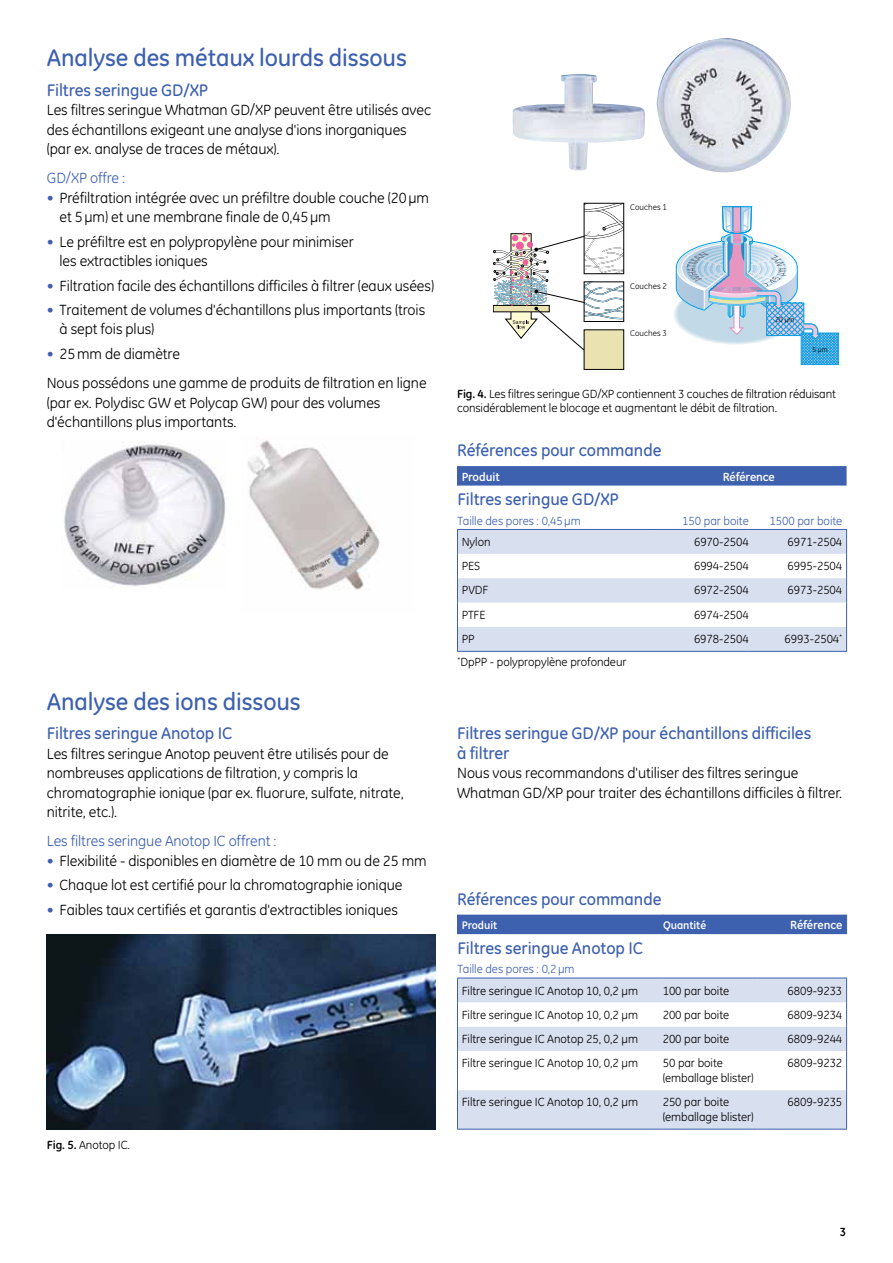
<style>
.page{position:relative;width:893px;height:1263px;background:#fff}
.page>*{position:absolute;margin:0;border:0;box-sizing:border-box;transform-origin:0 0}
.t1{font:500 24.3px "GE Inspira";letter-spacing:-.005em;color:#3d60af}
.t2{font:500 17.1px/19.5px "GE Inspira";letter-spacing:-.005em;color:#3d60af}
.t3{font:15px/19.5px "GE Inspira";letter-spacing:-.005em;color:#000}
.t4{font:15px "GE Inspira";letter-spacing:-.005em;color:#3d60af}
.t5{font:12px/14.7px "GE Inspira";letter-spacing:-.005em;color:#000}
.t6{font:12px "GE Inspira";letter-spacing:-.005em;color:#3d60af}
.t7{font:700 12px "GE Inspira";letter-spacing:-.005em;color:#fff}
.t8{font:700 12px "GE Inspira";color:#000}
.t9{font:700 11.25px "GE Inspira";letter-spacing:-.005em;color:#fff}
.t10{font:8.4px "GE Inspira";color:#000}
.t11{font:7.05px "GE Inspira";color:#000}
.s1{color:#3d60af}
.s2{font-weight:700}
</style>
<div class="page">
<div style="left:801px;top:333px;width:37px;height:32px;border:1px solid #00a1e4"></div>
<svg style="left:676px;top:206px;width:162px;height:158px"></svg>
<svg style="left:493px;top:203px;width:131px;height:147px"></svg>
<div style="left:584px;top:330px;width:40px;height:39px;background:#eae3b1"></div>
<img style="left:248px;top:440px;width:132px;height:150px">
<img style="left:64px;top:444px;width:162px;height:142px">
<img style="left:512px;top:38px;width:279px;height:135px">
<img style="left:47px;top:934px;width:389px;height:195px">
<svg style="left:458px;top:530px;width:388px;height:121px;fill:#d8dfef"></svg>
<svg style="left:457px;top:466px;width:390px;height:20px;background:#4164b1"></svg>
<hr style="left:457px;top:651px;width:194px;height:1px;background:#3d60af">
<hr style="left:651px;top:651px;width:98px;height:1px;background:#3d60af">
<hr style="left:749px;top:651px;width:98px;height:1px;background:#3d60af">
<hr style="left:457px;top:529px;width:194px;height:1px;background:#3d60af">
<hr style="left:651px;top:529px;width:98px;height:1px;background:#3d60af">
<hr style="left:749px;top:529px;width:98px;height:1px;background:#3d60af">
<svg style="left:457px;top:530px;width:1px;height:121px"></svg>
<svg style="left:846px;top:530px;width:1px;height:121px"></svg>
<svg style="left:458px;top:979px;width:388px;height:150px;fill:#d8dfef"></svg>
<div style="left:457px;top:915px;width:390px;height:19px;background:#3d60af"></div>
<hr style="left:757px;top:978px;width:90px;height:1px;background:#3d60af">
<hr style="left:457px;top:1090px;width:1px;height:39px;background:#3d60af">
<hr style="left:846px;top:1090px;width:1px;height:39px;background:#3d60af">
<hr style="left:457px;top:978px;width:206px;height:1px;background:#3d60af">
<hr style="left:663px;top:978px;width:94px;height:1px;background:#3d60af">
<svg style="left:457px;top:978px;width:1px;height:73px"></svg>
<svg style="left:846px;top:978px;width:1px;height:73px"></svg>
<hr style="left:457px;top:1051px;width:1px;height:39px;background:#3d60af">
<hr style="left:846px;top:1051px;width:1px;height:39px;background:#3d60af">
<hr style="left:457px;top:1129px;width:206px;height:1px;background:#3d60af">
<hr style="left:663px;top:1129px;width:94px;height:1px;background:#3d60af">
<hr style="left:757px;top:1129px;width:90px;height:1px;background:#3d60af">
<h1 class="t1" style="left:47px;top:44px;width:362px">Analyse des métaux lourds dissous</h1>
<p class="t2" style="left:47px;top:80px;width:163px">Filtres seringue GD/XP</p>
<p class="t3" style="left:47px;top:100px;width:386px">Les filtres seringue Whatman GD/XP peuvent être utilisés avec des échantillons exigeant une analyse d'ions inorganiques (par ex. analyse de traces de métaux).</p>
<p class="t4" style="left:47px;top:169px;width:80px">GD/XP offre :</p>
<p class="t3" style="left:60px;top:188px;width:371px;text-indent:-13px"><span class="s1">•</span> Préfiltration intégrée avec un préfiltre double couche (20µm et 5µm) et une membrane finale de 0,45µm</p>
<p class="t3" style="left:60px;top:232px;width:296px;text-indent:-13px"><span class="s1">•</span> Le préfiltre est en polypropylène pour minimiser les extractibles ioniques</p>
<p class="t3" style="left:47px;top:276px;width:389px"><span class="s1">•</span> Filtration facile des échantillons difficiles à filtrer (eaux usées)</p>
<p class="t3" style="left:60px;top:300px;width:367px;text-indent:-13px"><span class="s1">•</span> Traitement de volumes d'échantillons plus importants (trois à sept fois plus)</p>
<p class="t3" style="left:47px;top:339px;width:381px;line-height:29.2px"><span class="s1">•</span> 25mm de diamètre<br>Nous possédons une gamme de produits de filtration en ligne</p>
<p class="t3" style="left:47px;top:393px;width:335px">(par ex. Polydisc GW et Polycap GW) pour des volumes d'échantillons plus importants.</p>
<p class="t5" style="left:457px;top:386px;width:380px"><span class="s2">Fig. 4.</span> Les filtres seringue GD/XP contiennent 3 couches de filtration réduisant considérablement le blocage et augmentant le débit de filtration.</p>
<p class="t2" style="left:457px;top:441px;width:206px">Références pour commande</p>
<p class="t7" style="left:462px;top:469px;width:39px">Produit</p>
<p class="t7" style="left:723px;top:469px;width:54px">Référence</p>
<p class="t2" style="left:457px;top:489px;width:163px">Filtres seringue GD/XP</p>
<p class="t6" style="left:457px;top:513px;width:125px">Taille des pores : 0,45µm</p>
<p class="t6" style="left:682px;top:513px;width:68px">150 par boite</p>
<p class="t6" style="left:769px;top:513px;width:74px">1500 par boite</p>
<p class="t5" style="left:462px;top:534px;width:30px">Nylon</p>
<p class="t5" style="left:694px;top:534px;width:56px">6970-2504</p>
<p class="t5" style="left:788px;top:534px;width:56px">6971-2504</p>
<p class="t5" style="left:462px;top:558px;width:20px">PES</p>
<p class="t5" style="left:694px;top:558px;width:56px">6994-2504</p>
<p class="t5" style="left:788px;top:558px;width:56px">6995-2504</p>
<p class="t5" style="left:462px;top:583px;width:28px">PVDF</p>
<p class="t5" style="left:694px;top:583px;width:56px">6972-2504</p>
<p class="t5" style="left:788px;top:583px;width:56px">6973-2504</p>
<p class="t5" style="left:462px;top:607px;width:25px">PTFE</p>
<p class="t5" style="left:694px;top:607px;width:56px">6974-2504</p>
<p class="t5" style="left:462px;top:632px;width:14px">PP</p>
<p class="t5" style="left:694px;top:632px;width:56px">6978-2504</p>
<p class="t5" style="left:785px;top:632px;width:59px">6993-2504<sup>*</sup></p>
<p class="t5" style="left:457px;top:654px;width:171px"><sup>*</sup>DpPP - polypropylène profondeur</p>
<h1 class="t1" style="left:47px;top:687px;width:256px">Analyse des ions dissous</h1>
<p class="t2" style="left:47px;top:723px;width:187px">Filtres seringue Anotop IC</p>
<p class="t3" style="left:47px;top:744px;width:358px">Les filtres seringue Anotop peuvent être utilisés pour de nombreuses applications de filtration, y compris la chromatographie ionique (par ex. fluorure, sulfate, nitrate, nitrite, etc.).</p>
<p class="t4" style="left:47px;top:832px;width:231px">Les filtres seringue Anotop IC offrent :</p>
<p class="t3" style="left:47px;top:851px;width:381px"><span class="s1">•</span> Flexibilité - disponibles en diamètre de 10 mm ou de 25 mm</p>
<p class="t3" style="left:47px;top:875px;width:357px"><span class="s1">•</span> Chaque lot est certifié pour la chromatographie ionique</p>
<p class="t3" style="left:47px;top:900px;width:353px"><span class="s1">•</span> Faibles taux certifiés et garantis d'extractibles ioniques</p>
<p class="t10" style="left:630px;top:202px;width:38px">Couches 1</p>
<p class="t10" style="left:630px;top:281px;width:38px">Couches 2</p>
<p class="t11" style="left:775px;top:315px;width:20px">20 µm</p>
<p class="t10" style="left:630px;top:329px;width:38px">Couches 3</p>
<p class="t11" style="left:812px;top:345px;width:17px">5 µm</p>
<p class="t2" style="left:457px;top:723px;width:356px">Filtres seringue GD/XP pour échantillons difficiles à filtrer</p>
<p class="t3" style="left:457px;top:763px;width:386px">Nous vous recommandons d'utiliser des filtres seringue<br>Whatman GD/XP pour traiter des échantillons difficiles à filtrer.</p>
<p class="t2" style="left:457px;top:889px;width:206px">Références pour commande</p>
<p class="t9" style="left:462px;top:918px;width:37px">Produit</p>
<p class="t9" style="left:663px;top:918px;width:45px">Quantité</p>
<p class="t7" style="left:790px;top:917px;width:54px">Référence</p>
<p class="t2" style="left:457px;top:938px;width:187px">Filtres seringue Anotop IC</p>
<p class="t6" style="left:457px;top:962px;width:119px">Taille des pores : 0,2µm</p>
<p class="t5" style="left:462px;top:983px;width:178px">Filtre seringue IC Anotop 10, 0,2 µm</p>
<p class="t5" style="left:663px;top:983px;width:68px">100 par boite</p>
<p class="t5" style="left:788px;top:983px;width:56px">6809-9233</p>
<p class="t5" style="left:462px;top:1007px;width:178px">Filtre seringue IC Anotop 10, 0,2 µm</p>
<p class="t5" style="left:663px;top:1007px;width:68px">200 par boite</p>
<p class="t5" style="left:788px;top:1007px;width:56px">6809-9234</p>
<p class="t5" style="left:462px;top:1031px;width:178px">Filtre seringue IC Anotop 25, 0,2 µm</p>
<p class="t5" style="left:663px;top:1031px;width:68px">200 par boite</p>
<p class="t5" style="left:788px;top:1031px;width:56px">6809-9244</p>
<p class="t5" style="left:462px;top:1056px;width:178px">Filtre seringue IC Anotop 10, 0,2 µm</p>
<p class="t5" style="left:663px;top:1056px;width:93px">50 par boite (emballage blister)</p>
<p class="t5" style="left:788px;top:1056px;width:56px">6809-9232</p>
<p class="t5" style="left:462px;top:1095px;width:178px">Filtre seringue IC Anotop 10, 0,2 µm</p>
<p class="t5" style="left:663px;top:1095px;width:93px">250 par boite (emballage blister)</p>
<p class="t5" style="left:788px;top:1095px;width:56px">6809-9235</p>
<p class="t5" style="left:47px;top:1137px;width:85px"><span class="s2">Fig. 5.</span> Anotop IC.</p>
<p class="t8" style="left:840px;top:1224px;width:8px">3</p>
</div>
